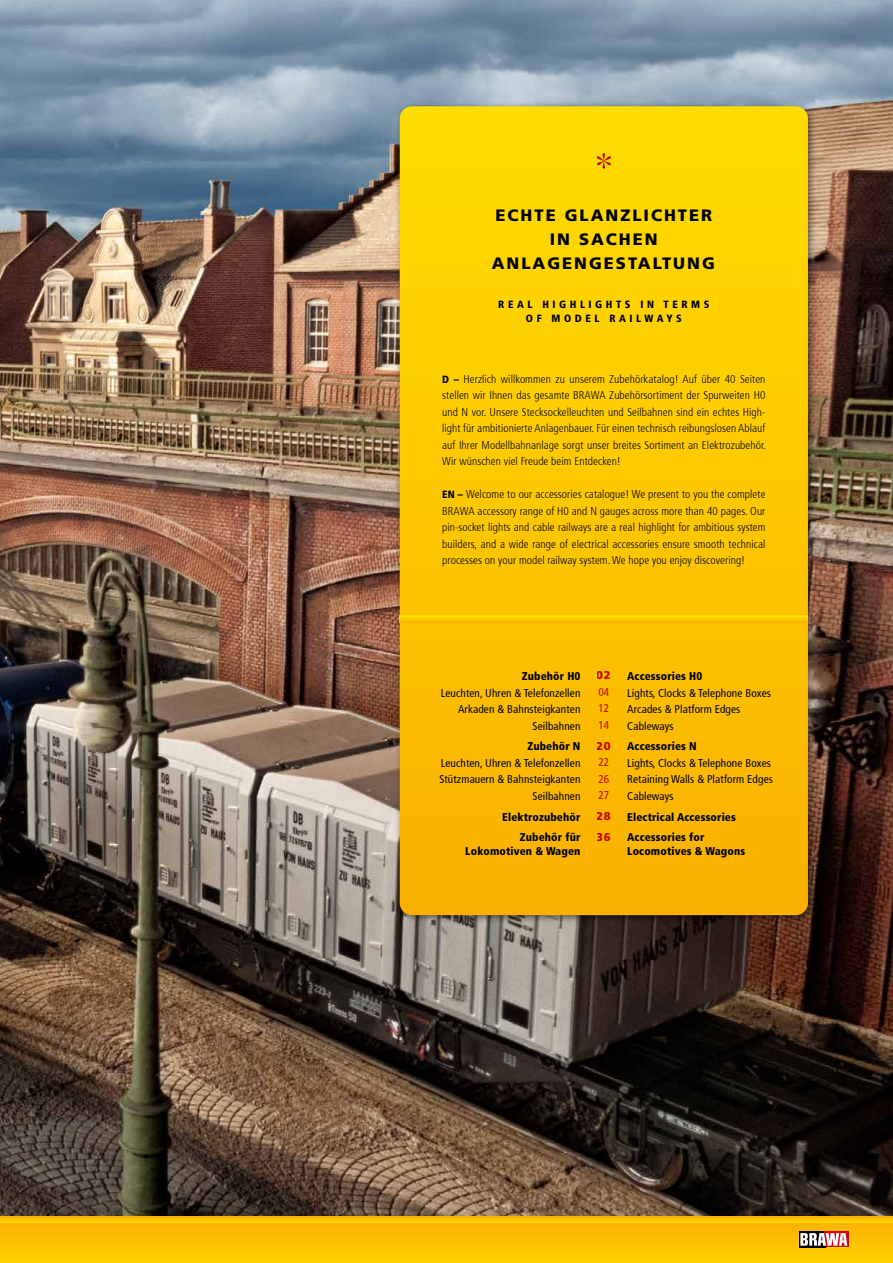
<style>
.page{position:relative;width:893px;height:1263px;background:#fff}
.page>*{position:absolute;margin:0;border:0;box-sizing:border-box;transform-origin:0 0}
.t1{font:900 16.5px/24px "Frutiger LT Pro";letter-spacing:.12em;color:#000;text-align:center}
.t2{font:300 condensed 11.25px/16.5px "Frutiger";letter-spacing:.005em;color:#000;text-align:justify}
.t3{font:condensed 11.25px/16.5px "Frutiger";letter-spacing:.01em;color:#000}
.t4{font:900 condensed 11.25px/20.7px "Frutiger LT Pro";letter-spacing:.01em;color:#000}
.t5{font:condensed 11.25px/16.5px "Frutiger";letter-spacing:.01em;color:#c9070a;text-align:justify}
.t6{font:900 11.25px/20.7px "Frutiger LT Pro";letter-spacing:.01em;color:#c9070a}
.t7{font:900 condensed 10.5px/13.5px "Frutiger LT Pro";letter-spacing:.34em;color:#000;text-align:center}
.s1{font-family:"Frutiger LT Pro";font-weight:900;font-size:10.5px}
</style>
<div class="page">
<img style="left:0;top:0;width:893px;height:1216px">
<svg style="left:0;top:1222px;width:893px;height:41px;background:#fcc200"></svg>
<div style="left:0;top:1216px;width:893px;height:6px;background:#fcc000"></div>
<svg style="left:799px;top:1231px;width:50px;height:16px"></svg>
<div style="left:395px;top:101px;width:422px;height:824px;background:#000;opacity:.55"></div>
<svg style="left:400px;top:106px;width:408px;height:809px;background:#fdc600"></svg>
<div style="left:400px;top:616px;width:408px;height:6px;background:#fecb00"></div>
<svg style="left:597px;top:153px;width:14px;height:16px"></svg>
<h1 class="t1" style="left:492px;top:203px;width:225px">ECHTE GLANZLICHTER<br>IN SACHEN<br>ANLAGENGESTALTUNG</h1>
<p class="t7" style="left:498px;top:298px;width:213px">REAL HIGHLIGHTS IN TERMS<br>OF MODEL RAILWAYS</p>
<p class="t2" style="left:442px;top:371px;width:325px"><span class="s1">D –</span> Herzlich willkommen zu unserem Zubehörkatalog! Auf über 40 Seiten stellen wir Ihnen das gesamte BRAWA Zubehörsortiment der Spurweiten H0 und N vor. Unsere Stecksockelleuchten und Seilbahnen sind ein echtes High&shy;light für ambitionierte Anlagenbauer. Für einen technisch reibungslosen Ablauf auf Ihrer Modellbahnanlage sorgt unser breites Sortiment an Elektrozubehör.<br>Wir wünschen viel Freude beim Entdecken!</p>
<p class="t2" style="left:442px;top:486px;width:325px"><span class="s1">EN –</span> Welcome to our accessories catalogue! We present to you the complete BRAWA accessory range of H0 and N gauges across more than 40 pages. Our pin-socket lights and cable railways are a real highlight for ambitious system builders, and a wide range of electrical accessories ensure smooth technical processes on your model railway system. We hope you enjoy discovering!</p>
<p class="t4" style="left:522px;top:666px;width:60px">Zubehör H0</p>
<p class="t3" style="left:441px;top:685px;width:141px;text-align:right">Leuchten, Uhren &amp; Telefonzellen<br>Arkaden &amp; Bahnsteigkanten<br>Seilbahnen</p>
<p class="t4" style="left:527px;top:736px;width:55px">Zubehör N</p>
<p class="t3" style="left:439px;top:755px;width:143px;text-align:right">Leuchten, Uhren &amp; Telefonzellen<br>Stützmauern &amp; Bahnsteigkanten<br>Seilbahnen</p>
<p class="t4" style="left:502px;top:806px;width:80px;text-align:right">Elektrozubehör<br>Zubehör für</p>
<p class="t4" style="left:465px;top:841px;width:117px">Lokomotiven &amp; Wagen</p>
<p class="t6" style="left:597px;top:665px;width:15px">02</p>
<p class="t5" style="left:598px;top:684px;width:12px">04<br>12<br>14</p>
<p class="t6" style="left:597px;top:735px;width:15px">20</p>
<p class="t5" style="left:598px;top:754px;width:12px">22<br>26<br>27</p>
<p class="t6" style="left:597px;top:806px;width:15px">28<br>36</p>
<p class="t4" style="left:627px;top:666px;width:77px">Accessories H0</p>
<p class="t3" style="left:627px;top:685px;width:145px">Lights, Clocks &amp; Telephone Boxes<br>Arcades &amp; Platform Edges<br>Cableways</p>
<p class="t4" style="left:627px;top:736px;width:71px">Accessories N</p>
<p class="t3" style="left:627px;top:755px;width:147px">Lights, Clocks &amp; Telephone Boxes<br>Retaining Walls &amp; Platform Edges<br>Cableways</p>
<p class="t4" style="left:627px;top:806px;width:110px">Electrical Accessories<br>Accessories for</p>
<p class="t4" style="left:627px;top:841px;width:120px">Locomotives &amp; Wagons</p>
</div>
